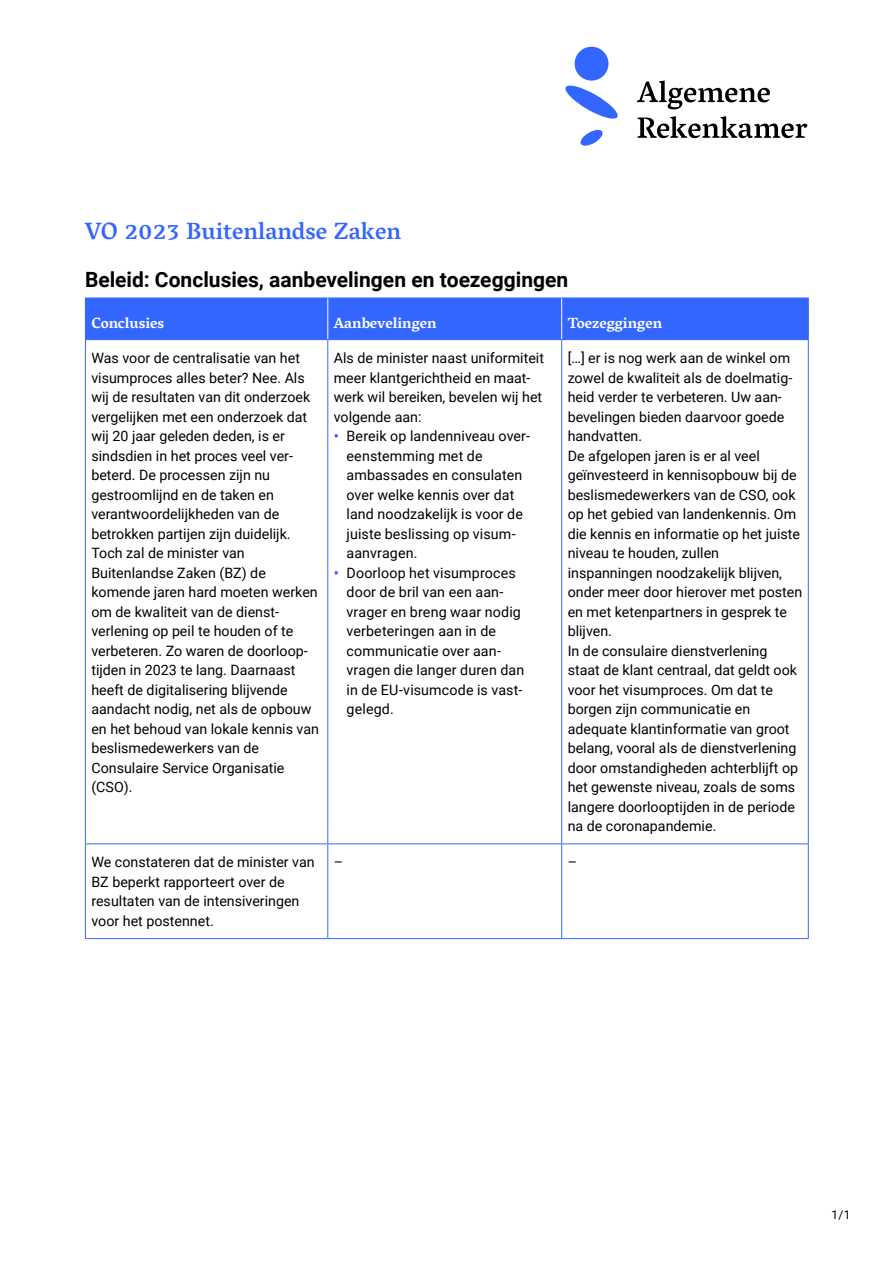
<style>
.page{position:relative;width:893px;height:1263px;background:#fff}
.page>*{position:absolute;margin:0;border:0;box-sizing:border-box;transform-origin:0 0}
.AR_Paragraaf__h1{font:500 24px "Vesper Libre";color:#36f}
.AR_Figuur_Kop_en_nr___figuurtitel_is_cur{font:700 21px "Roboto";color:#000}
.AR_Tabel_Header__zie_tabelstijlen_en_cel{font:700 15px "Vesper Libre";color:#fff}
.AR_Tabel_Broodtekst{font:14.25px/19.5px "Roboto";color:#000}
.t1{font:12px "Roboto";color:#000}
.s1{font-weight:700;color:#36f}
</style>
<div class="page">
<div style="left:86px;top:299px;width:722px;height:40px;background:#36f"></div>
<hr style="left:85px;top:298px;width:243px;height:1px;background:#36f">
<hr style="left:328px;top:298px;width:234px;height:1px;background:#36f">
<hr style="left:562px;top:298px;width:247px;height:1px;background:#36f">
<hr style="left:85px;top:340px;width:1px;height:503px;background:#36f">
<hr style="left:327px;top:340px;width:1px;height:503px;background:#36f">
<hr style="left:561px;top:340px;width:1px;height:503px;background:#36f">
<hr style="left:808px;top:340px;width:1px;height:503px;background:#36f">
<hr style="left:85px;top:843px;width:243px;height:1px;background:#36f">
<hr style="left:85px;top:844px;width:1px;height:94px;background:#36f">
<hr style="left:328px;top:843px;width:234px;height:1px;background:#36f">
<hr style="left:327px;top:844px;width:1px;height:94px;background:#36f">
<hr style="left:562px;top:843px;width:247px;height:1px;background:#36f">
<hr style="left:561px;top:844px;width:1px;height:94px;background:#36f">
<hr style="left:808px;top:844px;width:1px;height:94px;background:#36f">
<hr style="left:85px;top:938px;width:243px;height:1px;background:#36f">
<hr style="left:328px;top:938px;width:234px;height:1px;background:#36f">
<hr style="left:562px;top:938px;width:247px;height:1px;background:#36f">
<hr style="left:327px;top:298px;width:1px;height:41px;background:#fff">
<hr style="left:561px;top:298px;width:1px;height:41px;background:#fff">
<hr style="left:85px;top:298px;width:1px;height:41px;background:#36f">
<hr style="left:808px;top:298px;width:1px;height:41px;background:#36f">
<hr style="left:85px;top:339px;width:243px;height:1px;background:#36f">
<hr style="left:328px;top:339px;width:234px;height:1px;background:#36f">
<hr style="left:562px;top:339px;width:247px;height:1px;background:#36f">
<svg style="left:580px;top:129px;width:23px;height:17px"></svg>
<svg style="left:565px;top:85px;width:53px;height:34px"></svg>
<div style="left:575px;top:47px;width:33px;height:34px;background:#36f;border-radius:50%"></div>
<svg style="left:637px;top:81px;width:133px;height:28px"></svg>
<svg style="left:637px;top:116px;width:170px;height:22px"></svg>
<h1 class="AR_Paragraaf__h1" style="left:85px;top:217px;width:318px">VO 2023 Buitenlandse Zaken</h1>
<h2 class="AR_Figuur_Kop_en_nr___figuurtitel_is_cur" style="left:85px;top:265px;width:485px">Beleid: Conclusies, aanbevelingen en toezeggingen</h2>
<p class="AR_Tabel_Header__zie_tabelstijlen_en_cel" style="left:91px;top:314px;width:74px">Conclusies</p>
<p class="AR_Tabel_Header__zie_tabelstijlen_en_cel" style="left:334px;top:314px;width:104px">Aanbevelingen</p>
<p class="AR_Tabel_Header__zie_tabelstijlen_en_cel" style="left:568px;top:314px;width:96px">Toezeggingen</p>
<p class="AR_Tabel_Broodtekst" style="left:91px;top:348px;width:229px">Was voor de centralisatie van het visumproces alles beter? Nee. Als wij de resultaten van dit onderzoek vergelijken met een onderzoek dat wij 20 jaar geleden deden, is er sindsdien in het proces veel ver&shy;beterd. De processen zijn nu gestroomlijnd en de taken en verantwoordelijkheden van de betrokken partijen zijn duidelijk.<br>Toch zal de minister van<br>Buitenlandse Zaken (BZ) de komende jaren hard moeten werken om de kwaliteit van de dienst&shy;verlening op peil te houden of te verbeteren. Zo waren de doorloop&shy;tijden in 2023 te lang. Daarnaast heeft de digitalisering blijvende aandacht nodig, net als de opbouw en het behoud van lokale kennis van beslismedewerkers van de<br>Consulaire Service Organisatie (CSO).</p>
<p class="AR_Tabel_Broodtekst" style="left:334px;top:348px;width:212px">Als de minister naast uniformiteit meer klantgerichtheid en maat&shy;werk wil bereiken, bevelen wij het volgende aan:</p>
<p class="AR_Tabel_Broodtekst" style="left:568px;top:348px;width:226px">[…] er is nog werk aan de winkel om zowel de kwaliteit als de doelmatig&shy;heid verder te verbeteren. Uw aan-- bevelingen bieden daarvoor goede handvatten.</p>
<p class="AR_Tabel_Broodtekst" style="left:568px;top:445px;width:236px">De afgelopen jaren is er al veel geïnvesteerd in kennisopbouw bij de beslismedewerkers van de CSO, ook op het gebied van landenkennis. Om die kennis en informatie op het juiste niveau te houden, zullen inspanningen noodzakelijk blijven, onder meer door hierover met posten en met ketenpartners in gesprek te blijven.</p>
<p class="AR_Tabel_Broodtekst" style="left:568px;top:640px;width:232px">In de consulaire dienstverlening staat de klant centraal, dat geldt ook voor het visumproces. Om dat te borgen zijn communicatie en adequate klantinformatie van groot belang, vooral als de dienstverlening door omstandigheden achterblijft op het gewenste niveau, zoals de soms langere doorlooptijden in de periode na de coronapandemie.</p>
<p class="AR_Tabel_Broodtekst" style="left:347px;top:426px;width:185px;text-indent:-13px"><span class="s1">•</span> Bereik op landenniveau over&shy;eenstemming met de ambassades en consulaten over welke kennis over dat land noodzakelijk is voor de juiste beslissing op visum-- aanvragen.</p>
<p class="AR_Tabel_Broodtekst" style="left:347px;top:562px;width:179px;text-indent:-13px"><span class="s1">•</span> Doorloop het visumproces door de bril van een aan&shy;vrager en breng waar nodig verbeteringen aan in de communicatie over aan&shy;vragen die langer duren dan in de EU-visumcode is vast-- gelegd.</p>
<p class="AR_Tabel_Broodtekst" style="left:91px;top:852px;width:225px">We constateren dat de minister van<br>BZ beperkt rapporteert over de resultaten van de intensiveringen voor het postennet.</p>
<p class="AR_Tabel_Broodtekst" style="left:334px;top:852px;width:11px">–</p>
<p class="AR_Tabel_Broodtekst" style="left:568px;top:852px;width:11px">–</p>
<p class="t1" style="left:831px;top:1206px;width:20px">1/1</p>
</div>
